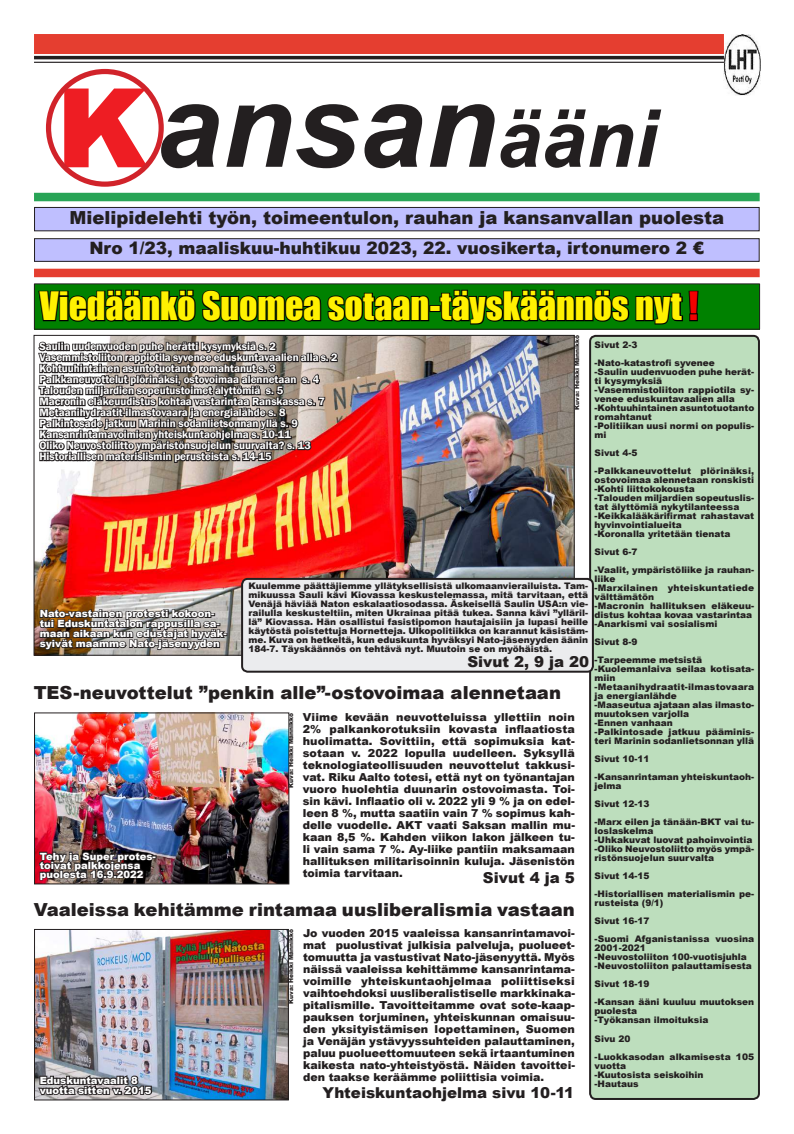
<style>
.page{position:relative;width:794px;height:1134px;background:#fff}
.page>*{position:absolute;margin:0;border:0;box-sizing:border-box;transform-origin:0 0}
.t1{font:italic 700 118px "Arial";color:#231f20}
.t2{font:36px "Impact";letter-spacing:-.005em;color:#fff101}
.t3{font:900 18px "Arial";color:#231f20}
.t4{font:900 17px "Arial";color:#231f20}
.t5{font:900 15px "Arial";color:#231f20}
.t6{font:900 11px/12px "Arial";color:#231f20;text-align:justify}
.t7{font:600 11px/11px "Franklin Gothic";color:#fff}
.t8{font:900 10px/10px "Arial";color:#fff}
.t9{font:900 9px/9px "Arial";color:#231f20}
.t10{font:900 9px/18px "Arial";letter-spacing:.02em;color:#231f20}
.t11{font:900 6px "Arial";color:#231f20}
.s1{font-weight:900;font-style:normal;font-size:110px;color:#ee1d23}
.s2{font-size:80px}
.s3{color:#f30000}
</style>
<div class="page">
<img style="left:724px;top:35px;width:37px;height:60px">
<div style="left:34px;top:284px;width:725px;height:45px;background:#008100"></div>
<div style="left:590px;top:336px;width:169px;height:763px;background:#bddebd;border-radius:6px"></div>
<div style="left:589px;top:335px;width:171px;height:765px;border:2px solid #231f20;border-radius:6px"></div>
<img style="left:36px;top:337px;width:537px;height:317px">
<div style="left:242px;top:579px;width:351px;height:93px;background:#ebecee;border-radius:6px"></div>
<div style="left:241px;top:578px;width:353px;height:95px;border:2px solid #231f20;border-radius:6px"></div>
<div style="left:429px;top:305px;width:12px;height:7px;border:2px solid #000"></div>
<svg style="left:438px;top:289px;width:261px;height:41px"></svg>
<img style="left:36px;top:714px;width:251px;height:168px">
<div style="left:34px;top:712px;width:255px;height:172px;border:1px solid #231f20"></div>
<svg style="left:38px;top:850px;width:118px;height:31px;background:#3f2e2f"></svg>
<svg style="left:38px;top:608px;width:189px;height:43px;background:#5f554e"></svg>
<img style="left:36px;top:931px;width:251px;height:167px">
<div style="left:34px;top:929px;width:255px;height:171px;border:1px solid #231f20"></div>
<svg style="left:37px;top:1073px;width:117px;height:26px;background:#6e6c70"></svg>
<svg style="left:37px;top:289px;width:393px;height:180px"></svg>
<div style="left:34px;top:269px;width:725px;height:8px;background:#e53e30"></div>
<hr style="left:34px;top:56px;width:690px;height:3px;background:#231f20">
<hr style="left:34px;top:62px;width:690px;height:1px;background:#231f20">
<div style="left:34px;top:34px;width:690px;height:20px;background:#e53e30"></div>
<div style="left:35px;top:207px;width:724px;height:24px;background:#bfbfff"></div>
<div style="left:34px;top:207px;width:725px;height:24px;border:1px solid #231f20"></div>
<div style="left:35px;top:239px;width:724px;height:22px;background:#bfbfff"></div>
<div style="left:34px;top:238px;width:725px;height:24px;border:1px solid #231f20"></div>
<div style="left:34px;top:193px;width:725px;height:8px;background:#28a456"></div>
<div style="left:46px;top:69px;width:118px;height:118px;border:5px solid #d1232a;border-radius:50%"></div>
<h1 class="t1" style="left:56px;top:47px;width:602px"><span class="s1">K</span> ansan<span class="s2">ääni</span></h1>
<h3 class="t3" style="left:69px;top:205px;width:656px">Mielipidelehti työn, toimeentulon, rauhan ja kansanvallan puolesta</h3>
<h3 class="t4" style="left:89px;top:236px;width:616px">Nro 1/23, maaliskuu-huhtikuu 2023, 22. vuosikerta, irtonumero 2 €</h3>
<h2 class="t2" style="left:40px;top:278px;width:660px">Viedäänkö Suomea sotaan-täyskäännös nyt <span class="s3">!</span></h2>
<p class="t11" style="left:573px;top:410px;width:76px;rotate:-90deg">Kuva: Heikki Männikkö</p>
<p class="t9" style="left:594px;top:336px;width:122px;line-height:18px">Sivut 2-3 -Nato-katastrofi syvenee</p>
<p class="t9" style="left:594px;top:367px;width:161px">-Saulin uudenvuoden puhe herät&shy;ti kysymyksiä<br>-Vasemmistoliiton rappiotila sy&shy;venee eduskuntavaalien alla -Kohtuuhintainen asuntotuotanto romahtanut<br>-Politiikan uusi normi on populis&shy;mi</p>
<p class="t10" style="left:594px;top:444px;width:161px">Sivut 4-5<br>-Palkkaneuvottelut plörinäksi,</p>
<p class="t9" style="left:594px;top:475px;width:161px">ostovoimaa alennetaan ronskisti -Kohti liittokokousta<br>-Talouden miljardien sopeutuslis&shy;tat älyttömiä nykytilanteessa -Keikkalääkärifirmat rahastavat hyvinvointialueita<br>-Koronalla yritetään tienata</p>
<p class="t9" style="left:594px;top:543px;width:161px;line-height:18px">Sivut 6-7<br>-Vaalit, ympäristöliike ja rauhan-</p>
<p class="t9" style="left:594px;top:574px;width:161px">liike<br>-Marxilainen yhteiskuntatiede välttämätön<br>-Macronin hallituksen eläkeuu&shy;distus kohtaa kovaa vastarintaa -Anarkismi vai sosialismi</p>
<p class="t9" style="left:594px;top:633px;width:109px;line-height:18px">Sivut 8-9<br>-Tarpeemme metsistä</p>
<p class="t9" style="left:594px;top:664px;width:161px">-Kuolemanlaiva seilaa kotisata&shy;miin -Metaanihydraatit-ilmastovaara ja energianlähde<br>-Maaseutua ajataan alas ilmasto&shy;muutoksen varjolla<br>-Ennen vanhaan<br>-Palkintosade jatkuu pääminis&shy;teri Marinin sodanlietsonnan yllä</p>
<p class="t9" style="left:594px;top:750px;width:161px;line-height:18px">Sivut 10-11<br>-Kansanrintaman yhteiskuntaoh-</p>
<p class="t9" style="left:594px;top:777px;width:161px;line-height:18px">jelma<br>Sivut 12-13<br>-Marx eilen ja tänään-BKT vai tu-</p>
<p class="t9" style="left:594px;top:826px;width:161px">loslaskelma<br>-Uhkakuvat luovat pahoinvointia -Oliko Neuvostoliitto myös ympä&shy;ristönsuojelun suurvalta</p>
<p class="t9" style="left:594px;top:867px;width:161px;line-height:18px">Sivut 14-15<br>-Historiallisen materialismin pe-</p>
<p class="t9" style="left:594px;top:894px;width:161px;line-height:18px">rusteista (9/1)<br>Sivut 16-17<br>-Suomi Afganistanissa vuosina</p>
<p class="t9" style="left:594px;top:943px;width:159px">2001-2021<br>-Neuvostoliiton 100-vuotisjuhla -Neuvostoliiton palauttamisesta</p>
<p class="t9" style="left:594px;top:975px;width:161px;line-height:18px">Sivut 18-19<br>-Kansan ääni kuuluu muutoksen</p>
<p class="t9" style="left:594px;top:1006px;width:115px">puolesta<br>-Työkansan ilmoituksia</p>
<p class="t9" style="left:594px;top:1029px;width:161px;line-height:18px">Sivu 20<br>-Luokkasodan alkamisesta 105</p>
<p class="t9" style="left:594px;top:1060px;width:110px">vuotta<br>-Kuutosista seiskoihin -Hautaus</p>
<p class="t7" style="left:40px;top:341px;width:299px">Saulin uudenvuoden puhe herätti kysymyksiä s. 2<br>Vasemmistoliiton rappiotila syvenee eduskuntavaalien alla s. 2<br>Kohtuuhintainen asuntotuotanto romahtanut s. 3<br>Palkkaneuvottelut plörinäksi, ostovoimaa alennetaan s. 4<br>Talouden miljardien sopeutustoimet älyttömiä s. 5<br>Macronin eläkeuudistus kohtaa vastarintaa Ranskassa s. 7<br>Metaanihydraatit-ilmastovaara ja energialähde s. 8<br>Palkintosade jatkuu Marinin sodanlietsonnan yllä s. 9<br>Kansanrintamavoimien yhteiskuntaohjelma s. 10-11<br>Oliko Neuvostoliitto ympäristönsuojelun suurvalta? s. 13<br>Historiallisen materislismin perusteista s. 14-15</p>
<p class="t9" style="left:248px;top:581px;width:341px;text-align:justify">Kuulemme päättäjiemme yllätyksellisistä ulkomaanvierailuista. Tam&shy;mikuussa Sauli kävi Kiovassa keskustelemassa, mitä tarvitaan, että Venäjä häviää Naton eskalaatiosodassa. Äskeisellä Saulin USA:n vie&shy;railulla keskusteltiin, miten Ukrainaa pitää tukea. Sanna kävi ”ylläril&shy;lä” Kiovassa. Hän osallistui fasistipomon hautajaisiin ja lupasi heille käytöstä poistettuja Hornetteja. Ulkopolitiikka on karannut käsistäm&shy;me. Kuva on hetkeltä, kun eduskunta hyväksyi Nato-jäsenyyden äänin 184-7. Täyskäännös on tehtävä nyt. Muutoin se on myöhäistä.</p>
<h3 class="t5" style="left:467px;top:651px;width:123px">Sivut 2, 9 ja 20</h3>
<p class="t8" style="left:40px;top:608px;width:189px">Nato-vastainen protesti kokoon&shy;tui Eduskuntatalon rappusilla sa&shy;maan aikaan kun edustajat hyväk&shy;syivät maamme Nato-jäsenyyden</p>
<h3 class="t3" style="left:34px;top:679px;width:529px">TES-neuvottelut ”penkin alle”-ostovoimaa alennetaan</h3>
<p class="t11" style="left:287px;top:788px;width:76px;rotate:-90deg">Kuva: Heikki Männikkö</p>
<p class="t6" style="left:303px;top:710px;width:274px">Viime kevään neuvotteluissa yllettiin noin 2% palkankorotuksiin kovasta inflaatiosta huolimatta. Sovittiin, että sopimuksia kat&shy;sotaan v. 2022 lopulla uudelleen. Syksyllä teknologiateollisuuden neuvottelut takkusi&shy;vat. Riku Aalto totesi, että nyt on työnantajan vuoro huolehtia duunarin ostovoimasta. Toi&shy;sin kävi. Inflaatio oli v. 2022 yli 9 % ja on edel&shy;leen 8 %, mutta saatiin vain 7 % sopimus kah&shy;delle vuodelle. AKT vaati Saksan mallin mu&shy;kaan 8,5 %. Kahden viikon lakon jälkeen tu&shy;li vain sama 7 %. Ay-liike pantiin maksamaan hallituksen militarisoinnin kuluja. Jäsenistön toimia tarvitaan.</p>
<p class="t8" style="left:40px;top:851px;width:118px;line-height:9px">Tehy ja Super protes&shy;toivat palkkojensa puolesta 16.9.2022</p>
<h3 class="t5" style="left:483px;top:867px;width:93px">Sivut 4 ja 5</h3>
<h3 class="t3" style="left:34px;top:896px;width:543px">Vaaleissa kehitämme rintamaa uusliberalismia vastaan</h3>
<p class="t6" style="left:303px;top:926px;width:273px">Jo vuoden 2015 vaaleissa kansanrintamavoi&shy;mat puolustivat julkisia palveluja, puolueet&shy;tomuutta ja vastustivat Nato-jäsenyyttä. Myös näissä vaaleissa kehittämme kansanrintama&shy;voimille yhteiskuntaohjelmaa poliittiseksi vaihtoehdoksi uusliberalistiselle markkinaka&shy;pitalismille. Tavoitteitamme ovat sote-kaap&shy;pauksen torjuminen, yhteiskunnan omaisuu&shy;den yksityistämisen lopettaminen, Suomen ja Venäjän ystävyyssuhteiden palauttaminen, paluu puolueettomuuteen sekä irtaantuminen kaikesta nato-yhteistyöstä. Näiden tavoittei&shy;den taakse keräämme poliittisia voimia.</p>
<p class="t11" style="left:287px;top:1004px;width:76px;rotate:-90deg">Kuva: Heikki Männikkö</p>
<p class="t8" style="left:40px;top:1075px;width:113px">Eduskuntavaalit 8 vuotta sitten v. 2015</p>
<h3 class="t5" style="left:322px;top:1082px;width:253px">Yhteiskuntaohjelma sivu 10-11</h3>
</div>
